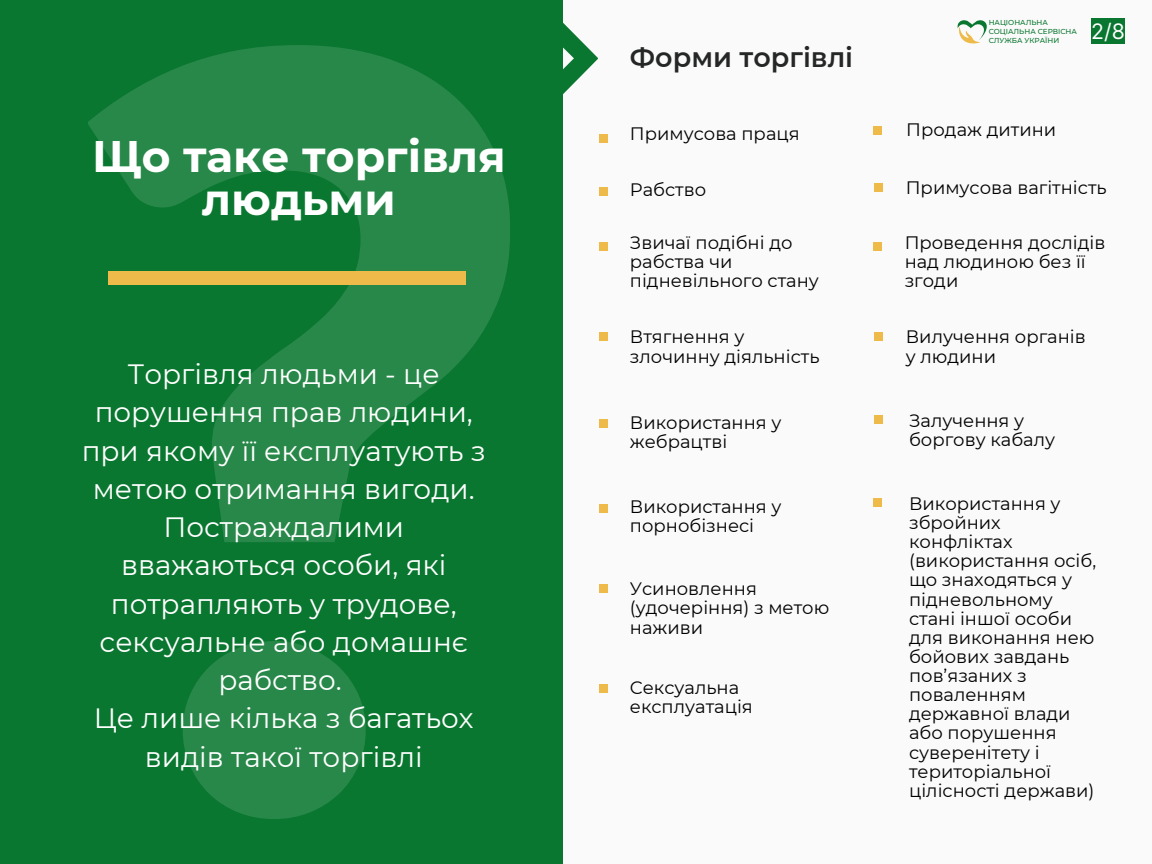
<style>
.page{position:relative;width:1152px;height:864px;background:#0a7730}
.page>*{position:absolute;margin:0;border:0;box-sizing:border-box;transform-origin:0 0}
.t1{font:700 44.1px/42.8px "Montserrat";color:#fff;text-align:center}
.t2{font:27.9px/38.2px "Montserrat";color:#fff;text-align:center}
.t3{font:600 27px "Montserrat";color:#242725}
.t4{font:21.3px "Inter";color:#fff}
.t5{font:18px/19.2px "Montserrat";color:#000}
.t6{font:500 7.2px/8.9px "Montserrat";color:#0a7730}
</style>
<div class="page">
<svg style="left:89px;top:45px;width:420px;height:774px"></svg>
<div style="left:108px;top:271px;width:358px;height:13px;background:#eeba4a"></div>
<div style="left:563px;top:0;width:589px;height:864px;background:#fafafa"></div>
<div style="left:599px;top:135px;width:8px;height:8px;background:#eeba4a"></div>
<div style="left:599px;top:187px;width:8px;height:8px;background:#eeba4a"></div>
<div style="left:599px;top:242px;width:8px;height:8px;background:#eeba4a"></div>
<div style="left:599px;top:333px;width:8px;height:8px;background:#eeba4a"></div>
<div style="left:599px;top:420px;width:8px;height:8px;background:#eeba4a"></div>
<div style="left:599px;top:504px;width:8px;height:8px;background:#eeba4a"></div>
<div style="left:599px;top:584px;width:8px;height:9px;background:#eeba4a"></div>
<div style="left:874px;top:499px;width:8px;height:8px;background:#eeba4a"></div>
<div style="left:874px;top:333px;width:8px;height:8px;background:#eeba4a"></div>
<div style="left:874px;top:242px;width:8px;height:8px;background:#eeba4a"></div>
<div style="left:599px;top:685px;width:8px;height:8px;background:#eeba4a"></div>
<div style="left:874px;top:127px;width:8px;height:8px;background:#eeba4a"></div>
<div style="left:874px;top:183px;width:8px;height:8px;background:#eeba4a"></div>
<div style="left:874px;top:415px;width:8px;height:9px;background:#eeba4a"></div>
<svg style="left:563px;top:22px;width:35px;height:72px"></svg>
<div style="left:1091px;top:18px;width:34px;height:26px;background:#0a7730"></div>
<svg style="left:958px;top:20px;width:29px;height:23px"></svg>
<p class="t1" style="left:92px;top:135px;width:415px">Що таке торгівля людьми</p>
<p class="t2" style="left:82px;top:355px;width:406px">Торгівля людьми - це порушення прав людини, при якому її експлуатують з метою отримання вигоди.<br>Постраждалими вважаються особи, які потрапляють у трудове, сексуальне або домашнє рабство.</p>
<p class="t2" style="left:94px;top:699px;width:381px">Це лише кілька з багатьох видів такої торгівлі</p>
<p class="t3" style="left:630px;top:40px;width:225px">Форми торгівлі</p>
<p class="t5" style="left:630px;top:124px;width:171px">Примусова праця</p>
<p class="t5" style="left:630px;top:180px;width:78px">Рабство</p>
<p class="t5" style="left:630px;top:233px;width:191px">Звичаї подібні до рабства чи підневільного стану</p>
<p class="t5" style="left:630px;top:327px;width:191px">Втягнення у злочинну діяльність</p>
<p class="t5" style="left:630px;top:413px;width:153px">Використання у жебрацтві</p>
<p class="t5" style="left:630px;top:497px;width:153px">Використання у порнобізнесі</p>
<p class="t5" style="left:630px;top:579px;width:201px">Усиновлення (удочеріння) з метою наживи</p>
<p class="t5" style="left:630px;top:678px;width:124px">Сексуальна експлуатація</p>
<p class="t6" style="left:989px;top:18px;width:90px">НАЦІОНАЛЬНА<br>СОЦІАЛЬНА СЕРВІСНА<br>СЛУЖБА УКРАЇНИ</p>
<p class="t4" style="left:1091px;top:18px;width:35px">2/8</p>
<p class="t5" style="left:906px;top:120px;width:151px">Продаж дитини</p>
<p class="t5" style="left:906px;top:178px;width:202px">Примусова вагітність</p>
<p class="t5" style="left:905px;top:233px;width:202px">Проведення дослідів над людиною без її згоди</p>
<p class="t5" style="left:906px;top:327px;width:181px">Вилучення органів у людини</p>
<p class="t5" style="left:909px;top:411px;width:148px">Залучення у боргову кабалу</p>
<p class="t5" style="left:909px;top:494px;width:189px">Використання у збройних конфліктах (використання осіб, що знаходяться у підневольному стані іншої особи для виконання нею бойових завдань пов’язаних з поваленням державної влади або порушення суверенітету і територіальної цілісності держави)</p>
</div>
